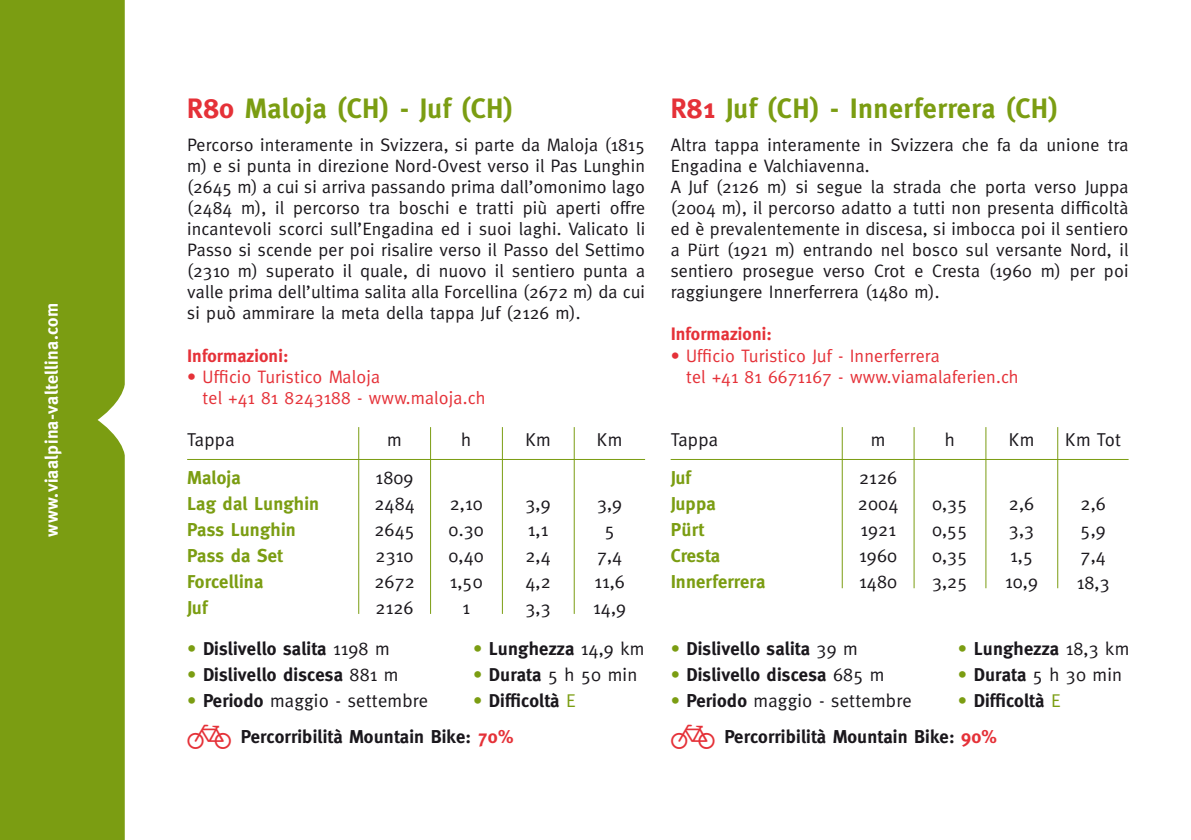
<style>
.page{position:relative;width:1191px;height:840px;background:#fff}
.page>*{position:absolute;margin:0;border:0;box-sizing:border-box;transform-origin:0 0}
.t1{font:700 28px "Meta";letter-spacing:.02em;color:#7b9d12}
.t2{font:700 18.6px/36.2px "Meta";letter-spacing:.01em;color:#1a171c}
.t3{font:18.6px/26px "Meta";letter-spacing:.01em;color:#1a171c;text-align:center}
.t4{font:700 18.6px/26px "Meta";letter-spacing:.01em;color:#7b9d12}
.t5{font:18px/21px "Meta";letter-spacing:.01em;color:#1a171c;text-align:justify}
.t6{font:18px/21px "Meta";letter-spacing:.01em;color:#e53138}
.t7{font:700 18px "Meta";letter-spacing:.02em;color:#fff}
.t8{font:700 18px "Meta";letter-spacing:.01em;color:#e53138}
.s1{color:#e53138}
.s2{color:#7b9d12}
.s3{font-weight:400}
.s4{font-weight:700;color:#7b9d12}
.s5{font-weight:700}
.s6{font-weight:400;color:#7b9d12}
</style>
<div class="page">
<div style="left:0;top:0;width:125px;height:839px;background:#7b9d12"></div>
<hr style="left:430px;top:427px;width:1px;height:186px;background:#7b9d12">
<hr style="left:502px;top:427px;width:1px;height:186px;background:#7b9d12">
<hr style="left:358px;top:427px;width:1px;height:186px;background:#7b9d12">
<hr style="left:187px;top:458px;width:458px;height:1px;background:#7b9d12">
<hr style="left:574px;top:427px;width:1px;height:186px;background:#7b9d12">
<hr style="left:913px;top:427px;width:1px;height:161px;background:#7b9d12">
<hr style="left:985px;top:427px;width:1px;height:161px;background:#7b9d12">
<hr style="left:841px;top:427px;width:1px;height:161px;background:#7b9d12">
<hr style="left:670px;top:458px;width:458px;height:1px;background:#7b9d12">
<hr style="left:1057px;top:427px;width:1px;height:161px;background:#7b9d12">
<p class="t7" style="left:41px;top:536px;width:235px;rotate:-90deg">www.viaalpina-valtellina.com</p>
<h1 class="t1" style="left:187px;top:92px;width:328px"><span class="s1">R80</span> Maloja (CH) - Juf (CH)</h1>
<p class="t5" style="left:187px;top:134px;width:459px">Percorso interamente in Svizzera, si parte da Maloja (1815 m) e si punta in direzione Nord-Ovest verso il Pas Lunghin (2645 m) a cui si arriva passando prima dall’omonimo lago (2484 m), il percorso tra boschi e tratti più aperti offre incantevoli scorci sull’Engadina ed i suoi laghi. Valicato li Passo si scende per poi risalire verso il Passo del Settimo (2310 m) superato il quale, di nuovo il sentiero punta a valle prima dell’ultima salita alla Forcellina (2672 m) da cui si può ammirare la meta della tappa Juf (2126 m).</p>
<p class="t8" style="left:187px;top:344px;width:103px">Informazioni:</p>
<p class="t6" style="left:202px;top:365px;width:284px;text-indent:-15px">• Ufficio Turistico Maloja<br>tel +41 81 8243188 - www.maloja.ch</p>
<p class="t3" style="left:187px;top:426px;width:49px">Tappa</p>
<p class="t4" style="left:187px;top:464px;width:133px">Maloja<br>Lag dal Lunghin<br>Pass Lunghin<br>Pass da Set<br>Forcellina<br>Juf</p>
<p class="t3" style="left:461px;top:426px;width:11px">h</p>
<p class="t3" style="left:525px;top:426px;width:27px">Km</p>
<p class="t3" style="left:597px;top:426px;width:27px">Km</p>
<p class="t3" style="left:376px;top:420px;width:39px;line-height:38px">m<br>1809</p>
<p class="t3" style="left:374px;top:490px;width:42px;text-align:justify">2484<br>2645<br>2310<br>2672<br>2126</p>
<p class="t3" style="left:448px;top:490px;width:37px">2,10<br>0.30<br>0,40<br>1,50<br>1</p>
<p class="t3" style="left:525px;top:490px;width:27px;text-align:left">3,9<br>1,1<br>2,4<br>4,2<br>3,3</p>
<p class="t3" style="left:593px;top:490px;width:34px">3,9<br>5<br>7,4<br>11,6<br>14,9</p>
<p class="t2" style="left:473px;top:629px;width:173px"><span class="s2">•</span> Lunghezza <span class="s3">14,9 km</span></p>
<p class="t3" style="left:473px;top:660px;width:166px"><span class="s4">•</span> <span class="s5">Durata</span> 5 h 50 min</p>
<p class="t2" style="left:473px;top:681px;width:104px"><span class="s2">•</span> Difficoltà <span class="s6">E</span></p>
<p class="t2" style="left:187px;top:629px;width:204px"><span class="s2">•</span> Dislivello salita <span class="s3">1198 m</span></p>
<p class="t2" style="left:187px;top:655px;width:213px"><span class="s2">•</span> Dislivello discesa <span class="s3">881 m</span></p>
<p class="t2" style="left:241px;top:681px;width:274px;text-indent:-54px"><span class="s2">•</span> Periodo <span class="s3">maggio - settembre<br></span>Percorribilità Mountain Bike: <span class="s1">70%</span></p>
<h1 class="t1" style="left:670px;top:92px;width:389px"><span class="s1">R81</span> Juf (CH) - Innerferrera (CH)</h1>
<p class="t5" style="left:670px;top:134px;width:459px;text-align:left">Altra tappa interamente in Svizzera che fa da unione tra Engadina e Valchiavenna.<br>A Juf (2126 m) si segue la strada che porta verso Juppa (2004 m), il percorso adatto a tutti non presenta difficoltà ed è prevalentemente in discesa, si imbocca poi il sentiero a Pürt (1921 m) entrando nel bosco sul versante Nord, il sentiero prosegue verso Crot e Cresta (1960 m) per poi raggiungere Innerferrera (1480 m).</p>
<p class="t8" style="left:670px;top:323px;width:103px">Informazioni:</p>
<p class="t6" style="left:686px;top:344px;width:334px;text-indent:-15px">• Ufficio Turistico Juf - Innerferrera<br>tel +41 81 6671167 - www.viamalaferien.ch</p>
<p class="t3" style="left:670px;top:426px;width:49px">Tappa</p>
<p class="t4" style="left:670px;top:464px;width:96px">Juf<br>Juppa<br>Pürt<br>Cresta<br>Innerferrera</p>
<p class="t3" style="left:859px;top:420px;width:39px;line-height:38px">m<br>2126</p>
<p class="t3" style="left:858px;top:490px;width:42px;text-align:left">2004<br>1921<br>1960<br>1480</p>
<p class="t3" style="left:944px;top:426px;width:11px">h</p>
<p class="t3" style="left:932px;top:490px;width:37px;text-align:justify">0,35<br>0,55<br>0,35<br>3,25</p>
<p class="t3" style="left:1008px;top:426px;width:27px">Km</p>
<p class="t3" style="left:1005px;top:490px;width:34px;text-align:left">2,6<br>3,3<br>1,5<br>10,9</p>
<p class="t3" style="left:1065px;top:426px;width:57px">Km Tot</p>
<p class="t3" style="left:1076px;top:490px;width:34px;text-align:left">2,6<br>5,9<br>7,4<br>18,3</p>
<p class="t2" style="left:958px;top:629px;width:173px"><span class="s2">•</span> Lunghezza <span class="s3">18,3 km</span></p>
<p class="t3" style="left:958px;top:660px;width:166px"><span class="s4">•</span> <span class="s5">Durata</span> 5 h 30 min</p>
<p class="t2" style="left:724px;top:681px;width:338px;text-indent:233px"><span class="s2">•</span> Difficoltà <span class="s6">E<br></span>Percorribilità Mountain Bike: <span class="s1">90%</span></p>
<p class="t2" style="left:670px;top:629px;width:189px"><span class="s2">•</span> Dislivello salita <span class="s3">39 m</span></p>
<p class="t2" style="left:670px;top:655px;width:215px"><span class="s2">•</span> Dislivello discesa <span class="s3">685 m</span></p>
<p class="t3" style="left:670px;top:686px;width:242px"><span class="s4">•</span> <span class="s5">Periodo</span> maggio - settembre</p>
</div>
